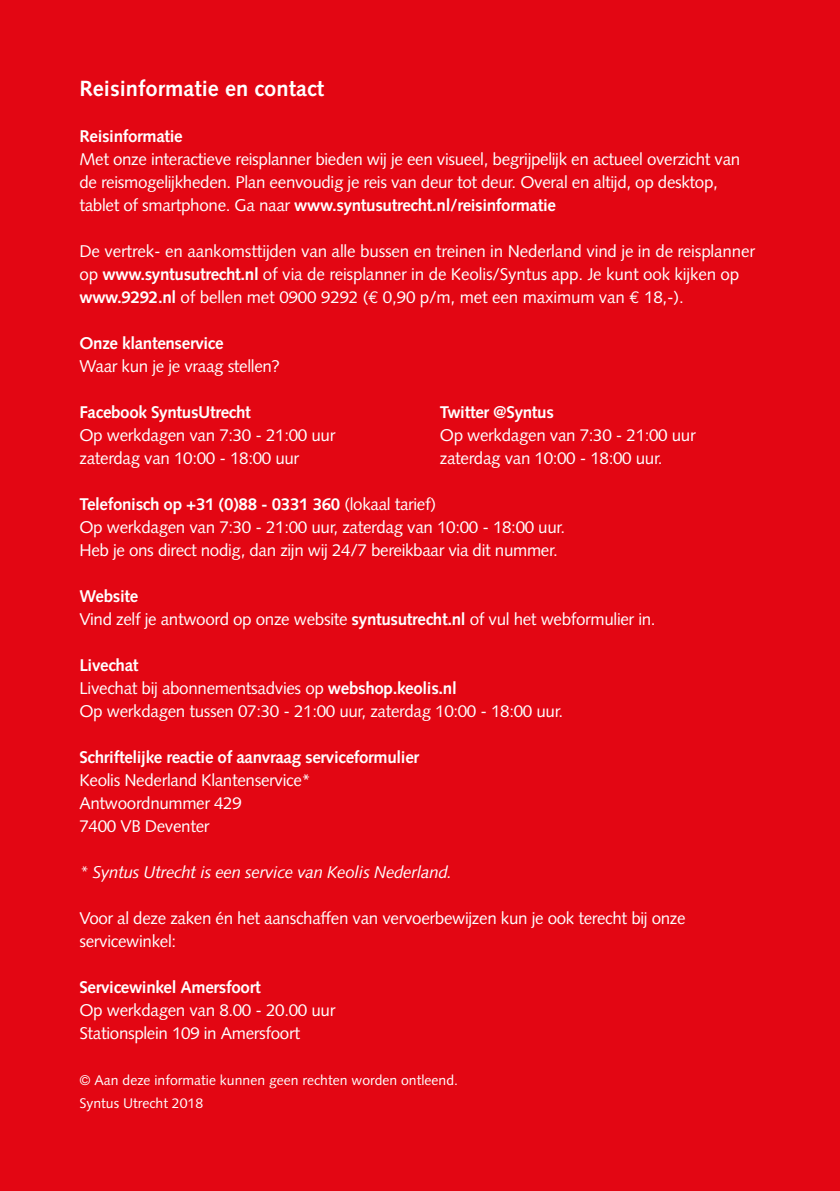
<style>
.page{position:relative;width:840px;height:1191px;background:#fff}
.page>*{position:absolute;margin:0;border:0;box-sizing:border-box;transform-origin:0 0}
.t1{font:700 22px "Syntax";color:#fff}
.t2{font:17px/23px "Syntax";letter-spacing:-.02em;color:#fff}
.t3{font:700 17px "Syntax";letter-spacing:-.02em;color:#fff}
.t4{font:italic 17px "Syntax";letter-spacing:-.02em;color:#fff}
.t5{font:14px/23px "Syntax";color:#fff}
.s1{font-weight:700}
.s2{font-family:"Euro Mono Std"}
</style>
<div class="page">
<div style="left:0;top:0;width:839px;height:1191px;background:#e30613"></div>
<p class="t1" style="left:79px;top:75px;width:246px">Reisinformatie en contact</p>
<p class="t3" style="left:79px;top:126px;width:105px">Reisinformatie</p>
<p class="t2" style="left:79px;top:147px;width:662px">Met onze interactieve reisplanner bieden wij je een visueel, begrijpelijk en actueel overzicht van de reismogelijkheden. Plan eenvoudig je reis van deur tot deur. Overal en altijd, op desktop, tablet of smartphone. Ga naar <span class="s1">www.syntusutrecht.nl/reisinformatie</span></p>
<p class="t2" style="left:79px;top:239px;width:676px">De vertrek- en aankomsttijden van alle bussen en treinen in Nederland vind je in de reisplanner op <span class="s1">www.syntusutrecht.nl</span> of via de reisplanner in de Keolis/Syntus app. Je kunt ook kijken op <span class="s1">www.9292.nl</span> of bellen met 0900 9292 (<span class="s2">€</span> 0,90 p/m, met een maximum van <span class="s2">€</span> 18,-).</p>
<p class="t3" style="left:79px;top:333px;width:146px">Onze klantenservice</p>
<p class="t2" style="left:79px;top:354px;width:202px">Waar kun je je vraag stellen?</p>
<p class="t3" style="left:79px;top:402px;width:173px">Facebook SyntusUtrecht</p>
<p class="t3" style="left:439px;top:402px;width:115px">Twitter @Syntus</p>
<p class="t2" style="left:79px;top:423px;width:257px">Op werkdagen van 7:30 - 21:00 uur</p>
<p class="t2" style="left:439px;top:423px;width:257px">Op werkdagen van 7:30 - 21:00 uur</p>
<p class="t2" style="left:79px;top:446px;width:221px">zaterdag van 10:00 - 18:00 uur</p>
<p class="t2" style="left:439px;top:446px;width:224px">zaterdag van 10:00 - 18:00 uur.</p>
<p class="t2" style="left:79px;top:492px;width:487px"><span class="s1">Telefonisch op +31 (0)88 - 0331 360</span> (lokaal tarief)<br>Op werkdagen van 7:30 - 21:00 uur, zaterdag van 10:00 - 18:00 uur.<br>Heb je ons direct nodig, dan zijn wij 24/7 bereikbaar via dit nummer.</p>
<p class="t2" style="left:79px;top:584px;width:577px"><span class="s1">Website<br></span>Vind zelf je antwoord op onze website <span class="s1">syntusutrecht.nl</span> of vul het webformulier in.</p>
<p class="t2" style="left:79px;top:653px;width:485px"><span class="s1">Livechat<br></span>Livechat bij abonnementsadvies op <span class="s1">webshop.keolis.nl<br></span>Op werkdagen tussen 07:30 - 21:00 uur, zaterdag 10:00 - 18:00 uur.</p>
<p class="t3" style="left:79px;top:747px;width:341px">Schriftelijke reactie of aanvraag serviceformulier</p>
<p class="t2" style="left:79px;top:768px;width:233px">Keolis Nederland Klantenservice*<br>Antwoordnummer 429<br>7400 VB Deventer</p>
<p class="t4" style="left:79px;top:862px;width:374px">* Syntus Utrecht is een service van Keolis Nederland.</p>
<p class="t2" style="left:79px;top:906px;width:607px">Voor al deze zaken én het aanschaffen van vervoerbewijzen kun je ook terecht bij onze servicewinkel:</p>
<p class="t3" style="left:79px;top:977px;width:183px">Servicewinkel Amersfoort</p>
<p class="t2" style="left:79px;top:998px;width:257px">Op werkdagen van 8.00 - 20.00 uur<br>Stationsplein 109 in Amersfoort</p>
<p class="t5" style="left:79px;top:1068px;width:380px">© Aan deze informatie kunnen geen rechten worden ontleend.<br>Syntus Utrecht 2018</p>
</div>
